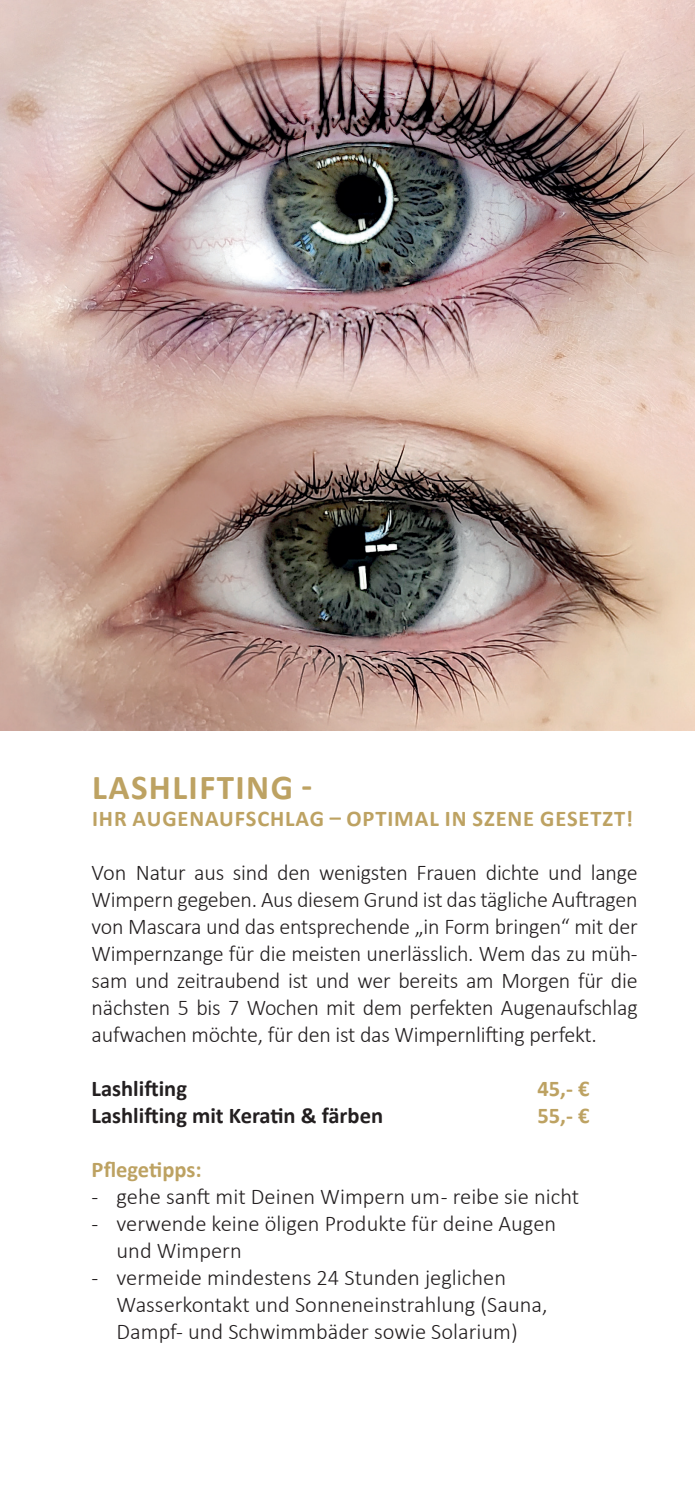
<style>
.page{position:relative;width:695px;height:1489px;background:#fff}
.page>*{position:absolute;margin:0;border:0;box-sizing:border-box;transform-origin:0 0}
.t1{font:700 35px "Calibri";letter-spacing:.04em;color:#bda262}
.t2{font:300 22.5px/27px "Calibri";color:#231f20}
.t3{font:700 22.5px "Calibri";letter-spacing:.04em;color:#bda262}
.t4{font:700 22.5px "Calibri";color:#231f20}
</style>
<div class="page">
<img style="left:0;top:0;width:694px;height:730px">
<h1 class="t1" style="left:92px;top:765px;width:221px">LASHLIFTING -</h1>
<p class="t3" style="left:92px;top:804px;width:542px">IHR AUGENAUFSCHLAG – OPTI MAL IN SZENE GESETZT!</p>
<p class="t2" style="left:92px;top:859px;width:547px;text-align:justify">Von Natur aus sind den wenigsten Frauen dichte und lange Wimpern gegeben. Aus diesem Grund ist das tägliche Auftragen von Mascara und das entsprechende „in Form bringen“ mit der Wimpernzange für die meisten unerlässlich. Wem das zu müh&shy;sam und zeitraubend ist und wer bereits am Morgen für die nächsten 5 bis 7 Wochen mit dem perfekten Augenaufschlag aufwachen möchte, für den ist das Wimpernlifting perfekt.</p>
<p class="t4" style="left:92px;top:1074px;width:97px">LASHLIFTING</p>
<p class="t3" style="left:537px;top:1074px;width:53px">45,- €</p>
<p class="t4" style="left:92px;top:1101px;width:293px">LASHLIFTING MIT KERATIN &amp; FÄRBEN</p>
<p class="t3" style="left:537px;top:1101px;width:53px">55,- €</p>
<p class="t3" style="left:92px;top:1155px;width:111px">PFLEGETIPPS:</p>
<p class="t2" style="left:92px;top:1183px;width:489px">- gehe sanft mit Deinen Wimpern um - reibe sie nicht</p>
<p class="t2" style="left:117px;top:1210px;width:441px;text-indent:-25px">- verwende keine öligen Produkte für deine Augen und Wimpern</p>
<p class="t2" style="left:117px;top:1264px;width:432px;text-indent:-25px">- vermeide mindestens 24 Stunden jeglichen<br>Wasserkontakt und Sonneneinstrahlung (Sauna,<br>Dampf- und Schwimmbäder sowie Solarium)</p>
</div>
